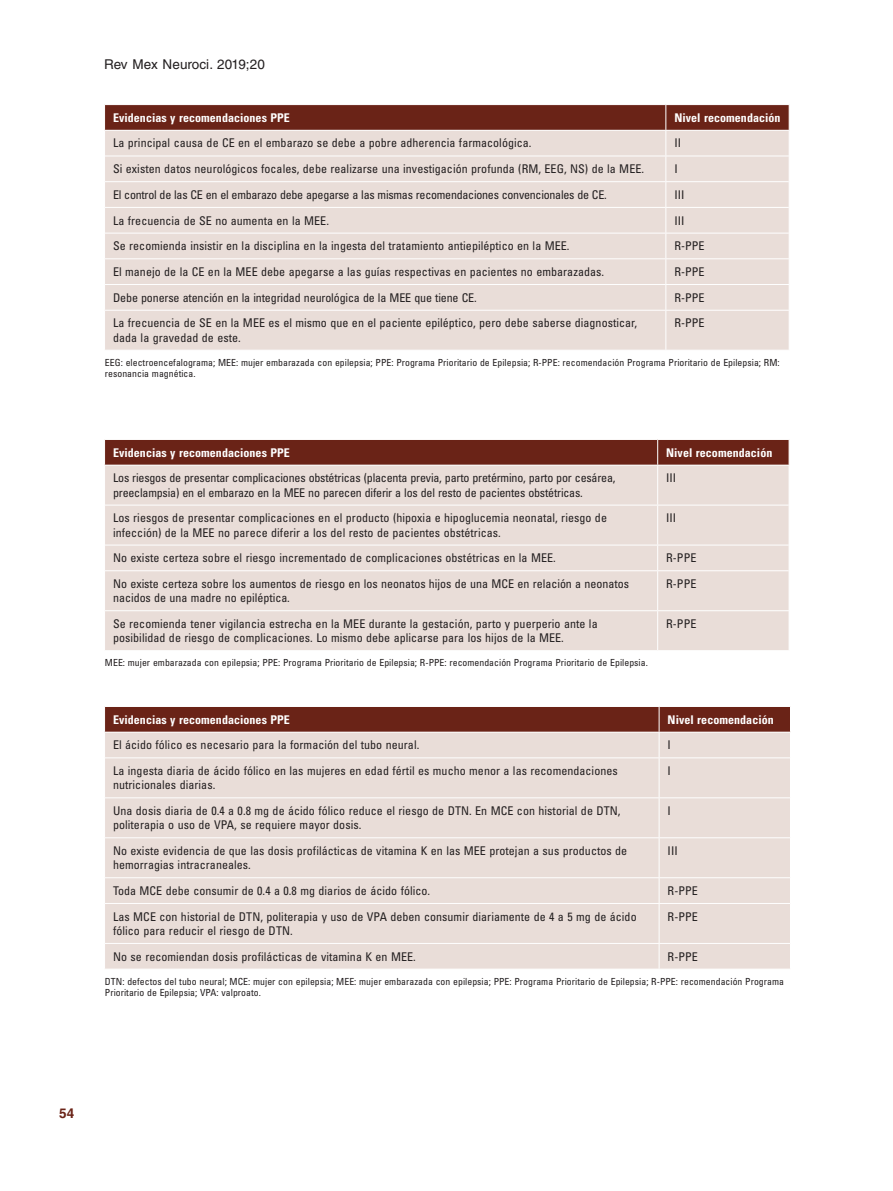
<style>
.page{position:relative;width:893px;height:1191px;background:#fff}
.page>*{position:absolute;margin:0;border:0;box-sizing:border-box;transform-origin:0 0}
.t1{font:13.5px "Helvetica LT Std";letter-spacing:.005em;color:#231f20}
.t2{font:700 13.5px "Helvetica LT Std";color:#6a2317}
.t3{font:condensed 12px/14.2px "Univers LT Std";letter-spacing:.005em;color:#231f20}
.t4{font:condensed 12px/14.2px "Univers LT Std";letter-spacing:-.015em;color:#231f20}
.t5{font:700 condensed 12px "Univers LT Std";letter-spacing:.005em;color:#fff}
.t6{font:condensed 12px "Univers LT Std";letter-spacing:-.02em;color:#231f20}
.t7{font:condensed 9.75px/11.2px "Univers LT Std";letter-spacing:.005em;color:#231f20}
</style>
<div class="page">
<div style="left:105px;top:311px;width:684px;height:39px;background:#e9ddd8"></div>
<hr style="left:665px;top:310px;width:1px;height:40px;background:#fff">
<svg style="left:104px;top:105px;width:686px;height:205px;background:#dac8c2"></svg>
<div style="left:105px;top:466px;width:684px;height:184px;background:#e9ddd8"></div>
<hr style="left:657px;top:465px;width:1px;height:40px;background:#fff">
<hr style="left:657px;top:505px;width:1px;height:39px;background:#fff">
<svg style="left:657px;top:545px;width:1px;height:25px"></svg>
<hr style="left:657px;top:571px;width:1px;height:39px;background:#fff">
<hr style="left:657px;top:611px;width:1px;height:39px;background:#fff">
<hr style="left:105px;top:505px;width:553px;height:1px;background:#fff">
<hr style="left:658px;top:505px;width:131px;height:1px;background:#fff">
<hr style="left:105px;top:544px;width:553px;height:1px;background:#fff">
<hr style="left:658px;top:544px;width:131px;height:1px;background:#fff">
<hr style="left:105px;top:570px;width:553px;height:1px;background:#fff">
<hr style="left:658px;top:570px;width:131px;height:1px;background:#fff">
<svg style="left:104px;top:439px;width:686px;height:26px;background:#722f23"></svg>
<hr style="left:104px;top:610px;width:554px;height:1px;background:#fff">
<hr style="left:658px;top:610px;width:131px;height:1px;background:#fff">
<div style="left:105px;top:758px;width:685px;height:210px;background:#e9ddd8"></div>
<hr style="left:659px;top:758px;width:1px;height:39px;background:#fff">
<hr style="left:659px;top:798px;width:1px;height:39px;background:#fff">
<hr style="left:659px;top:838px;width:1px;height:39px;background:#fff">
<svg style="left:659px;top:878px;width:1px;height:25px"></svg>
<hr style="left:659px;top:904px;width:1px;height:39px;background:#fff">
<svg style="left:659px;top:944px;width:1px;height:24px"></svg>
<hr style="left:105px;top:797px;width:554px;height:1px;background:#fff">
<hr style="left:659px;top:797px;width:131px;height:1px;background:#fff">
<hr style="left:105px;top:837px;width:554px;height:1px;background:#fff">
<hr style="left:659px;top:837px;width:131px;height:1px;background:#fff">
<hr style="left:105px;top:877px;width:554px;height:1px;background:#fff">
<hr style="left:659px;top:877px;width:131px;height:1px;background:#fff">
<hr style="left:105px;top:903px;width:554px;height:1px;background:#fff">
<hr style="left:659px;top:903px;width:131px;height:1px;background:#fff">
<svg style="left:104px;top:706px;width:687px;height:52px;background:#ae867e"></svg>
<hr style="left:104px;top:943px;width:555px;height:1px;background:#fff">
<hr style="left:659px;top:943px;width:132px;height:1px;background:#fff">
<p class="t1" style="left:104px;top:57px;width:162px">Rev Mex Neuroci. 2019;20</p>
<p class="t5" style="left:113px;top:110px;width:178px">Evidencias y recomendaciones PPE</p>
<p class="t5" style="left:674px;top:110px;width:108px">Nivel recomendación</p>
<p class="t3" style="left:113px;top:136px;width:420px">La principal causa de CE en el embarazo se debe a pobre adherencia farmacológica.</p>
<p class="t3" style="left:674px;top:136px;width:8px">II</p>
<p class="t3" style="left:113px;top:162px;width:533px">Si existen datos neurológicos focales, debe realizarse una investigación profunda (RM, EEG, NS) de la MEE.</p>
<p class="t3" style="left:674px;top:162px;width:5px">I</p>
<p class="t6" style="left:113px;top:187px;width:495px">El control de las CE en el embarazo debe apegarse a las mismas recomendaciones convencionales de CE.</p>
<p class="t3" style="left:674px;top:187px;width:12px">III</p>
<p class="t3" style="left:113px;top:213px;width:217px">La frecuencia de SE no aumenta en la MEE.</p>
<p class="t3" style="left:674px;top:213px;width:12px">III</p>
<p class="t3" style="left:113px;top:239px;width:458px">Se recomienda insistir en la disciplina en la ingesta del tratamiento antiepiléptico en la MEE.</p>
<p class="t3" style="left:674px;top:239px;width:32px">R‑PPE</p>
<p class="t3" style="left:113px;top:264px;width:493px">El manejo de la CE en la MEE debe apegarse a las guías respectivas en pacientes no embarazadas.</p>
<p class="t3" style="left:674px;top:264px;width:32px">R‑PPE</p>
<p class="t3" style="left:113px;top:290px;width:365px">Debe ponerse atención en la integridad neurológica de la MEE que tiene CE.</p>
<p class="t3" style="left:674px;top:290px;width:32px">R‑PPE</p>
<p class="t3" style="left:113px;top:316px;width:526px">La frecuencia de SE en la MEE es el mismo que en el paciente epiléptico, pero debe saberse diagnosticar, dada la gravedad de este.</p>
<p class="t3" style="left:674px;top:316px;width:32px">R‑PPE</p>
<p class="t7" style="left:105px;top:356px;width:676px">EEG: electroencefalograma; MEE: mujer embarazada con epilepsia; PPE: Programa Prioritario de Epilepsia; R‑PPE: recomendación Programa Prioritario de Epilepsia; RM: resonancia magnética.</p>
<p class="t5" style="left:113px;top:445px;width:178px">Evidencias y recomendaciones PPE</p>
<p class="t5" style="left:666px;top:445px;width:108px">Nivel recomendación</p>
<p class="t4" style="left:113px;top:471px;width:504px">Los riesgos de presentar complicaciones obstétricas (placenta previa, parto pretérmino, parto por cesárea, preeclampsia) en el embarazo en la MEE no parecen diferir a los del resto de pacientes obstétricas.</p>
<p class="t3" style="left:666px;top:471px;width:12px">III</p>
<p class="t3" style="left:113px;top:511px;width:495px">Los riesgos de presentar complicaciones en el producto (hipoxia e hipoglucemia neonatal, riesgo de infección) de la MEE no parece diferir a los del resto de pacientes obstétricas.</p>
<p class="t3" style="left:666px;top:511px;width:12px">III</p>
<p class="t3" style="left:113px;top:550px;width:444px">No existe certeza sobre el riesgo incrementado de complicaciones obstétricas en la MEE.</p>
<p class="t3" style="left:666px;top:550px;width:32px">R‑PPE</p>
<p class="t3" style="left:113px;top:576px;width:518px">No existe certeza sobre los aumentos de riesgo en los neonatos hijos de una MCE en relación a neonatos nacidos de una madre no epiléptica.</p>
<p class="t3" style="left:666px;top:576px;width:32px">R‑PPE</p>
<p class="t3" style="left:113px;top:616px;width:486px">Se recomienda tener vigilancia estrecha en la MEE durante la gestación, parto y puerperio ante la posibilidad de riesgo de complicaciones. Lo mismo debe aplicarse para los hijos de la MEE.</p>
<p class="t3" style="left:666px;top:616px;width:32px">R‑PPE</p>
<p class="t7" style="left:105px;top:657px;width:544px">MEE: mujer embarazada con epilepsia; PPE: Programa Prioritario de Epilepsia; R‑PPE: recomendación Programa Prioritario de Epilepsia.</p>
<p class="t5" style="left:113px;top:712px;width:178px">Evidencias y recomendaciones PPE</p>
<p class="t5" style="left:668px;top:712px;width:108px">Nivel recomendación</p>
<p class="t3" style="left:113px;top:738px;width:308px">El ácido fólico es necesario para la formación del tubo neural.</p>
<p class="t3" style="left:668px;top:738px;width:5px">I</p>
<p class="t3" style="left:113px;top:763px;width:506px">La ingesta diaria de ácido fólico en las mujeres en edad fértil es mucho menor a las recomendaciones nutricionales diarias.</p>
<p class="t3" style="left:668px;top:763px;width:5px">I</p>
<p class="t3" style="left:113px;top:803px;width:509px">Una dosis diaria de 0.4 a 0.8 mg de ácido fólico reduce el riesgo de DTN. En MCE con historial de DTN, politerapia o uso de VPA, se requiere mayor dosis.</p>
<p class="t3" style="left:668px;top:803px;width:5px">I</p>
<p class="t3" style="left:113px;top:843px;width:516px">No existe evidencia de que las dosis profilácticas de vitamina K en las MEE protejan a sus productos de hemorragias intracraneales.</p>
<p class="t3" style="left:668px;top:843px;width:12px">III</p>
<p class="t3" style="left:113px;top:883px;width:319px">Toda MCE debe consumir de 0.4 a 0.8 mg diarios de ácido fólico.</p>
<p class="t3" style="left:668px;top:883px;width:32px">R‑PPE</p>
<p class="t3" style="left:113px;top:909px;width:525px">Las MCE con historial de DTN, politerapia y uso de VPA deben consumir diariamente de 4 a 5 mg de ácido fólico para reducir el riesgo de DTN.</p>
<p class="t3" style="left:668px;top:909px;width:32px">R‑PPE</p>
<p class="t3" style="left:113px;top:949px;width:304px">No se recomiendan dosis profilácticas de vitamina K en MEE.</p>
<p class="t3" style="left:668px;top:949px;width:32px">R‑PPE</p>
<p class="t7" style="left:105px;top:975px;width:681px">DTN: defectos del tubo neural; MCE: mujer con epilepsia; MEE: mujer embarazada con epilepsia; PPE: Programa Prioritario de Epilepsia; R‑PPE: recomendación Programa<br>Prioritario de Epilepsia; VPA: valproato.</p>
<p class="t2" style="left:59px;top:1104px;width:17px">54</p>
</div>
